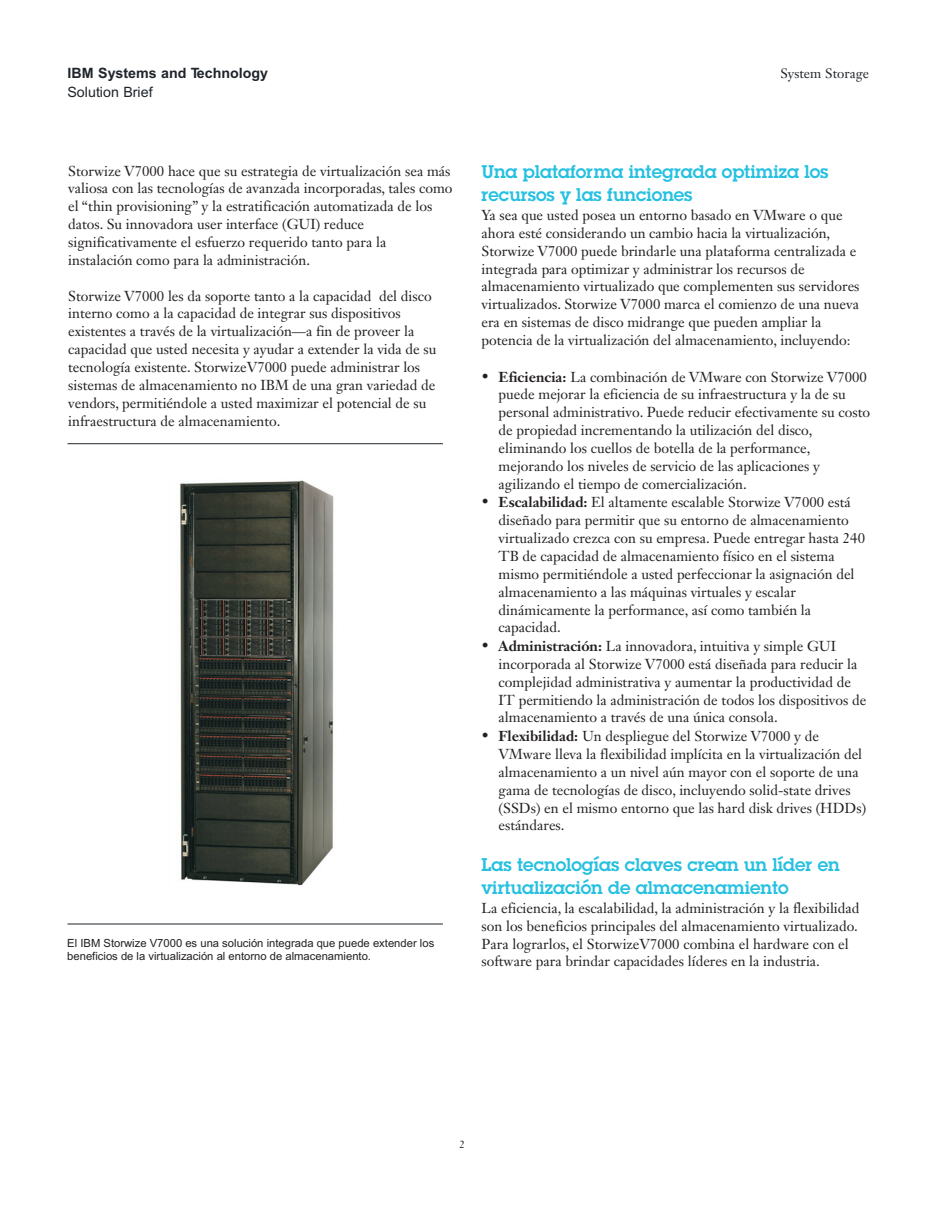
<style>
.page{position:relative;width:945px;height:1215px;background:#fff}
.page>*{position:absolute;margin:0;border:0;box-sizing:border-box;transform-origin:0 0}
.t1{font:600 18px/23.4px "Lubalin Graph Std";color:#26c0e0}
.t2{font:14.25px/18px "Janson Text LT Std";color:#231f20}
.t3{font:700 14.25px "Arial";color:#1f252b}
.t4{font:14.25px "Arial";color:#1f252b}
.t5{font:13.5px "Janson Text LT Std";color:#1f252b}
.t6{font:11.25px/12.6px "Arial";color:#231f20}
.t7{font:10.5px "Janson Text LT Std";color:#1f252b}
.s1{font-weight:700}
</style>
<div class="page">
<hr style="left:68px;top:443px;width:375px;height:1px;background:#1f252b">
<hr style="left:68px;top:924px;width:375px;height:1px;background:#1f252b">
<img style="left:180px;top:480px;width:154px;height:406px">
<p class="t3" style="left:68px;top:67px;width:202px">IBM Systems and Technology</p>
<p class="t4" style="left:67px;top:86px;width:87px">Solution Brief</p>
<p class="t2" style="left:68px;top:163px;width:386px">Storwize V7000 hace que su estrategia de virtualización sea más valiosa con las tecnologías de avanzada incorporadas, tales como el “thin provisioning” y la estratificación automatizada de los datos. Su innovadora user interface (GUI) reduce significativamente el esfuerzo requerido tanto para la instalación como para la administración.</p>
<p class="t2" style="left:68px;top:288px;width:370px">Storwize V7000 les da soporte tanto a la capacidad del disco interno como a la capacidad de integrar sus dispositivos existentes a través de la virtualización—a fin de proveer la capacidad que usted necesita y ayudar a extender la vida de su tecnología existente. StorwizeV7000 puede administrar los sistemas de almacenamiento no IBM de una gran variedad de vendors, permitiéndole a usted maximizar el potencial de su infraestructura de almacenamiento.</p>
<p class="t6" style="left:67px;top:938px;width:369px">El IBM Storwize V7000 es una solución integrada que puede extender los beneficios de la virtualización al entorno de almacenamiento.</p>
<p class="t5" style="left:780px;top:68px;width:90px">System Storage</p>
<p class="t1" style="left:482px;top:162px;width:349px">Una plataforma integrada optimiza los recursos y las funciones</p>
<p class="t2" style="left:482px;top:207px;width:380px">Ya sea que usted posea un entorno basado en VMware o que ahora esté considerando un cambio hacia la virtualización, Storwize V7000 puede brindarle una plataforma centralizada e integrada para optimizar y administrar los recursos de almacenamiento virtualizado que complementen sus servidores virtualizados. Storwize V7000 marca el comienzo de una nueva era en sistemas de disco midrange que pueden ampliar la potencia de la virtualización del almacenamiento, incluyendo:</p>
<p class="t2" style="left:499px;top:369px;width:373px"><span class="s1">Eficiencia:</span> La combinación de VMware con Storwize V7000 puede mejorar la eficiencia de su infraestructura y la de su personal administrativo. Puede reducir efectivamente su costo de propiedad incrementando la utilización del disco, eliminando los cuellos de botella de la performance, mejorando los niveles de servicio de las aplicaciones y agilizando el tiempo de comercialización.<br><span class="s1">Escalabilidad:</span> El altamente escalable Storwize V7000 está diseñado para permitir que su entorno de almacenamiento virtualizado crezca con su empresa. Puede entregar hasta 240<br>TB de capacidad de almacenamiento físico en el sistema mismo permitiéndole a usted perfeccionar la asignación del almacenamiento a las máquinas virtuales y escalar dinámicamente la performance, así como también la capacidad.<br><span class="s1">Administración:</span> La innovadora, intuitiva y simple GUI incorporada al Storwize V7000 está diseñada para reducir la complejidad administrativa y aumentar la productividad de IT permitiendo la administración de todos los dispositivos de almacenamiento a través de una única consola.<br><span class="s1">Flexibilidad:</span> Un despliegue del Storwize V7000 y de VMware lleva la flexibilidad implícita en la virtualización del almacenamiento a un nivel aún mayor con el soporte de una gama de tecnologías de disco, incluyendo solid-state drives (SSDs) en el mismo entorno que las hard disk drives (HDDs) estándares.</p>
<p class="t1" style="left:482px;top:855px;width:360px">Las tecnologías claves crean un líder en virtualización de almacenamiento</p>
<p class="t2" style="left:482px;top:900px;width:380px">La eficiencia, la escalabilidad, la administración y la flexibilidad son los beneficios principales del almacenamiento virtualizado.<br>Para lograrlos, el StorwizeV7000 combina el hardware con el software para brindar capacidades líderes en la industria.</p>
<p class="t7" style="left:459px;top:1140px;width:7px">2</p>
</div>
